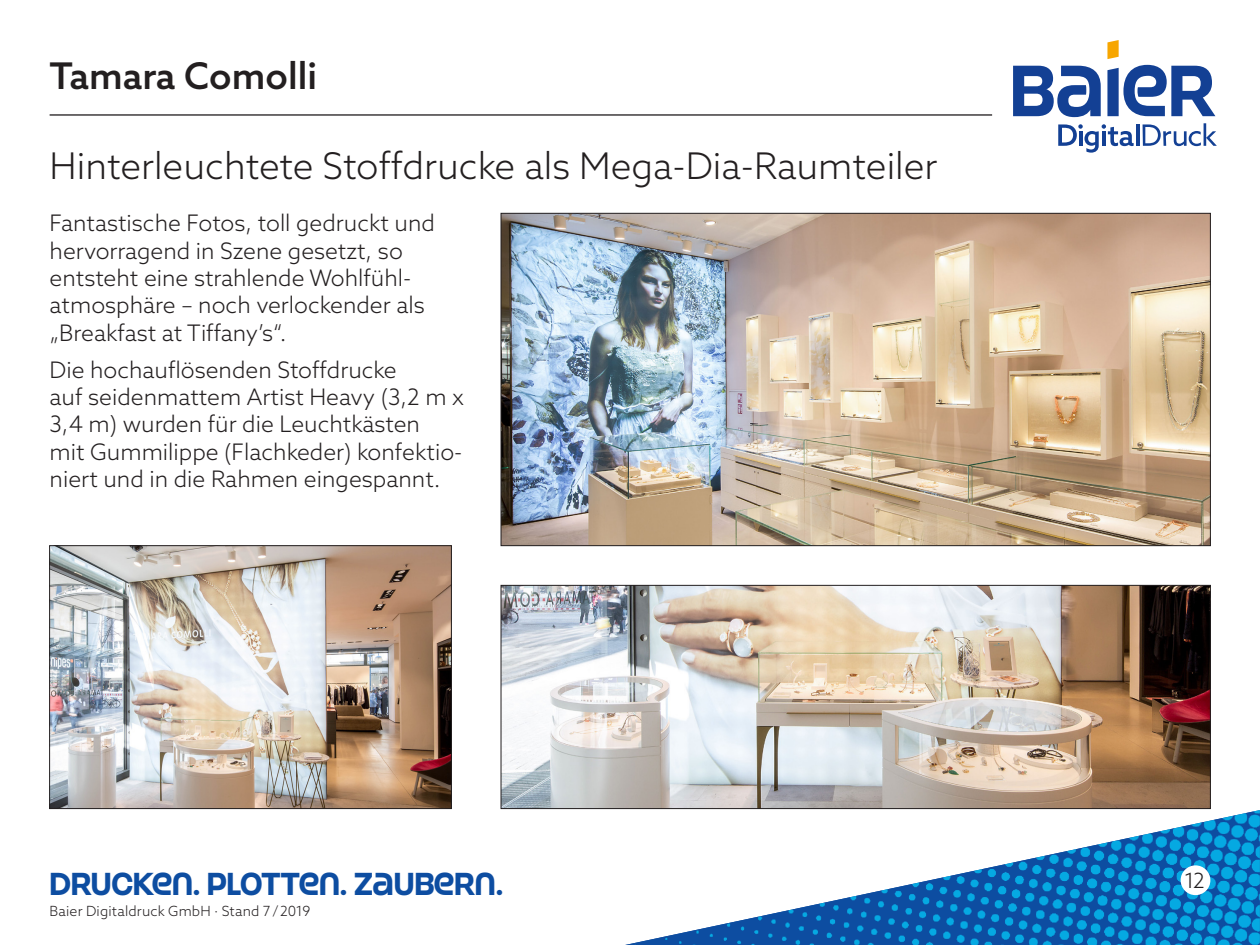
<style>
.page{position:relative;width:1260px;height:945px;background:#fff}
.page>*{position:absolute;margin:0;border:0;box-sizing:border-box;transform-origin:0 0}
.t1{font:300 36.75px "Azo Sans";color:#231f20}
.t2{font:500 36.75px "Azo Sans";color:#231f20}
.t3{font:700 31.5px "Strenuous Rg";letter-spacing:-.005em;color:#0d4da1}
.t4{font:300 22.75px/27.3px "Azo Sans";color:#231f20}
.t5{font:300 21px "Azo Sans";color:#231f20}
.t6{font:300 14px "Azo Sans";letter-spacing:.01em;color:#231f20}
</style>
<div class="page">
<img style="left:1034px;top:810px;width:226px;height:48px">
<svg style="left:625px;top:858px;width:635px;height:87px"></svg>
<hr style="left:50px;top:114px;width:942px;height:2px;background:#231f20">
<svg style="left:1013px;top:66px;width:88px;height:51px"></svg>
<svg style="left:1107px;top:65px;width:108px;height:51px"></svg>
<svg style="left:1107px;top:40px;width:12px;height:19px"></svg>
<svg style="left:1058px;top:124px;width:76px;height:29px"></svg>
<hr style="left:1136px;top:124px;width:3px;height:22px;background:#134094">
<svg style="left:1143px;top:123px;width:74px;height:23px"></svg>
<div style="left:1181px;top:865px;width:29px;height:30px;background:#fff;border-radius:50%"></div>
<img style="left:503px;top:215px;width:706px;height:329px">
<img style="left:503px;top:587px;width:706px;height:220px">
<div style="left:501px;top:585px;width:710px;height:224px;border:1px solid #231f20"></div>
<img style="left:51px;top:547px;width:399px;height:260px">
<div style="left:49px;top:545px;width:403px;height:264px;border:1px solid #231f20"></div>
<p class="t2" style="left:50px;top:51px;width:269px">Tamara Comolli</p>
<p class="t1" style="left:50px;top:142px;width:889px">Hinterleuchtete Stoffdrucke als Mega-Dia-Raumteiler</p>
<p class="t4" style="left:50px;top:209px;width:387px">Fantastische Fotos, toll gedruckt und hervorragend in Szene gesetzt, so entsteht eine strahlende Wohlfühl&shy;atmosphäre – noch verlockender als „Breakfast at Tiffany’s“.</p>
<p class="t4" style="left:50px;top:356px;width:415px">Die hochauflösenden Stoffdrucke<br>auf seidenmattem Artist Heavy (3,2 m x 3,4 m) wurden für die Leuchtkästen<br>mit Gummilippe (Flachkeder) konfektio&shy;niert und in die Rahmen eingespannt.</p>
<h2 class="t3" style="left:50px;top:865px;width:455px">DRUCKEN. PLOTTEN. ZAUBERN.</h2>
<p class="t5" style="left:1184px;top:867px;width:22px">12</p>
<p class="t6" style="left:50px;top:902px;width:262px">Baier Digitaldruck GmbH · Stand 7/2019</p>
</div>
